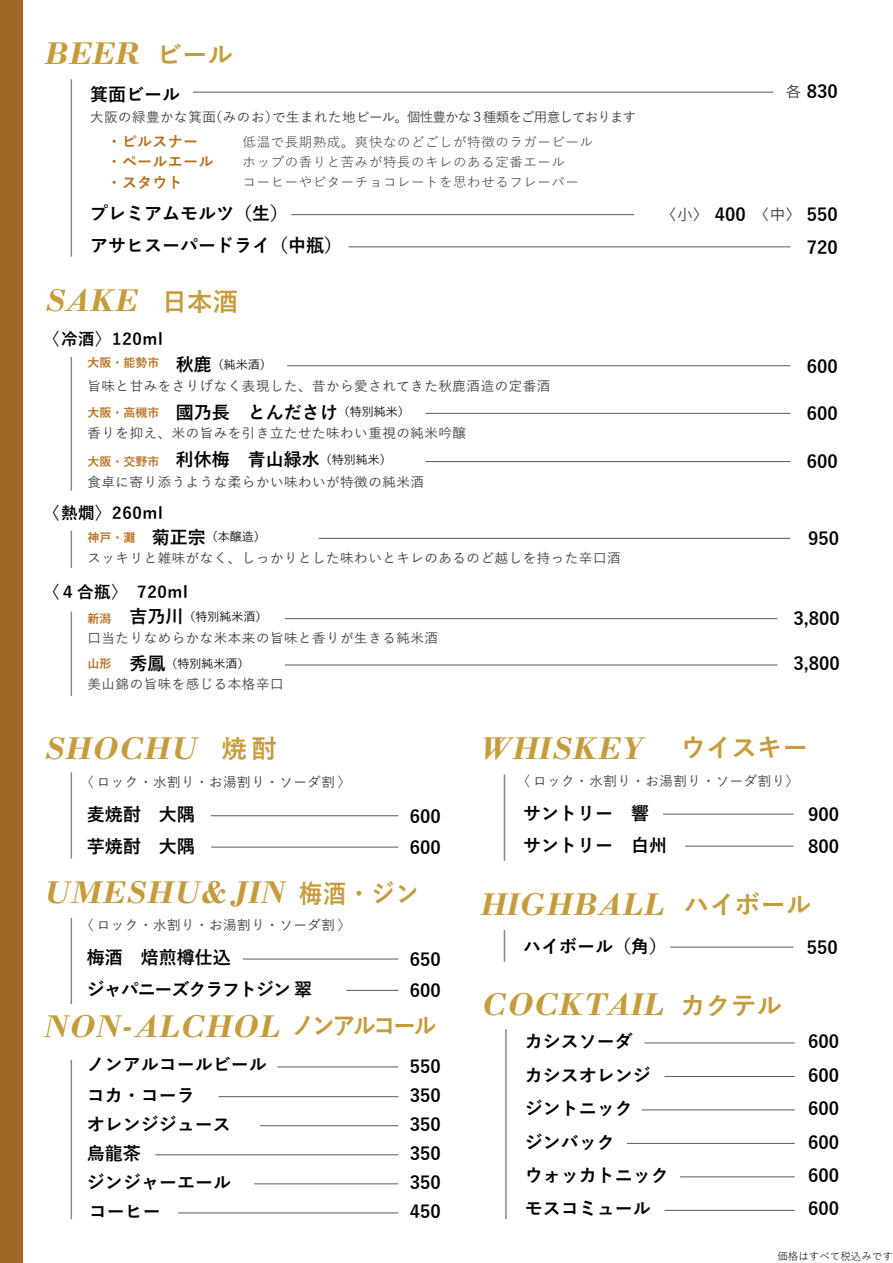
<style>
.page{position:relative;width:893px;height:1263px;background:#fff}
.page>*{position:absolute;margin:0;border:0;box-sizing:border-box;transform-origin:0 0}
.t1{font:italic 700 33px "Bodoni";color:#c69b3b}
.t2{font:700 25.5px "Yu Gothic";color:#c69b3b}
.t3{font:700 18px "Yu Gothic";color:#000}
.t4{font:700 18px "Yu Gothic";letter-spacing:-.06em;color:#000}
.t5{font:700 16.5px "Yu Gothic";letter-spacing:.04em;color:#000}
.t6{font:700 15px/20.2px "Yu Gothic";letter-spacing:.02em;color:#b86f1d}
.t7{font:600 15px "Noto Sans CJ Kjp";color:#3e3a39}
.t8{font:500 13.5px "Yu Gothic";letter-spacing:.04em;color:#3f3e3f}
.t9{font:13.5px/20px "Yu Gothic";letter-spacing:.04em;color:#3f3e3f}
.t10{font:500 13.5px "Yu Gothic";letter-spacing:-.06em;color:#3f3e3f}
.t11{font:500 12px "Yu Gothic";color:#000}
.t12{font:700 12px "Yu Gothic";color:#b86f1d}
.t13{font:10.5px "Yu Gothic";color:#000}
.s1{font-family:"Yu Gothic";font-style:normal;font-size:25.5px}
.s2{font-size:18px;color:#000}
.s3{font-weight:500;color:#000}
.s4{font-size:12px;color:#b86f1d}
.s5{font-weight:500;font-size:12px}
.s6{font-weight:700;color:#b86f1d}
.s7{font-weight:700;font-size:18px}
</style>
<div class="page">
<div style="left:0;top:0;width:22px;height:1263px;background:#a06824"></div>
<hr style="left:193px;top:92px;width:580px;height:1px;background:#595757">
<hr style="left:349px;top:247px;width:441px;height:1px;background:#595757">
<hr style="left:71px;top:79px;width:1px;height:178px;background:#898989">
<hr style="left:291px;top:214px;width:343px;height:1px;background:#595757">
<hr style="left:425px;top:461px;width:365px;height:1px;background:#595757">
<hr style="left:71px;top:357px;width:1px;height:134px;background:#898989">
<hr style="left:71px;top:531px;width:1px;height:37px;background:#898989">
<hr style="left:71px;top:612px;width:1px;height:84px;background:#898989">
<hr style="left:71px;top:1060px;width:1px;height:159px;background:#898989">
<hr style="left:71px;top:772px;width:1px;height:87px;background:#898989">
<hr style="left:71px;top:918px;width:1px;height:86px;background:#898989">
<hr style="left:663px;top:814px;width:130px;height:1px;background:#595757">
<hr style="left:685px;top:846px;width:108px;height:1px;background:#595757">
<hr style="left:504px;top:775px;width:1px;height:86px;background:#898989">
<hr style="left:670px;top:947px;width:123px;height:1px;background:#595757">
<hr style="left:504px;top:930px;width:1px;height:32px;background:#898989">
<hr style="left:505px;top:1029px;width:2px;height:190px;background:#898989">
<hr style="left:645px;top:1043px;width:150px;height:1px;background:#595757">
<hr style="left:664px;top:1076px;width:131px;height:1px;background:#595757">
<hr style="left:642px;top:1110px;width:153px;height:1px;background:#595757">
<hr style="left:627px;top:1143px;width:168px;height:1px;background:#595757">
<hr style="left:680px;top:1176px;width:115px;height:1px;background:#595757">
<hr style="left:664px;top:1210px;width:131px;height:1px;background:#595757">
<hr style="left:277px;top:1067px;width:121px;height:1px;background:#595757">
<hr style="left:218px;top:1096px;width:180px;height:1px;background:#595757">
<hr style="left:260px;top:1125px;width:138px;height:1px;background:#595757">
<hr style="left:155px;top:1154px;width:243px;height:1px;background:#595757">
<hr style="left:178px;top:1213px;width:220px;height:1px;background:#595757">
<hr style="left:254px;top:1183px;width:144px;height:1px;background:#595757">
<hr style="left:211px;top:815px;width:187px;height:1px;background:#595757">
<hr style="left:211px;top:847px;width:187px;height:1px;background:#595757">
<hr style="left:243px;top:959px;width:155px;height:1px;background:#595757">
<hr style="left:346px;top:990px;width:52px;height:1px;background:#595757">
<hr style="left:319px;top:538px;width:471px;height:1px;background:#595757">
<hr style="left:287px;top:365px;width:503px;height:1px;background:#595757">
<hr style="left:425px;top:413px;width:365px;height:1px;background:#595757">
<hr style="left:285px;top:665px;width:492px;height:1px;background:#595757">
<hr style="left:285px;top:618px;width:492px;height:1px;background:#595757">
<h1 class="t1" style="left:43px;top:33px;width:191px">BEER <span class="s1">ビール</span></h1>
<p class="t3" style="left:90px;top:84px;width:91px">箕面ビール</p>
<p class="t3" style="left:807px;top:81px;width:32px">830</p>
<p class="t7" style="left:786px;top:83px;width:16px">各</p>
<p class="t10" style="left:90px;top:105px;width:548px">大阪の緑豊かな箕面（みのお）で生まれた地ビール。個性豊かな３種類をご用意しております</p>
<p class="t9" style="left:243px;top:151px;width:338px">ホップの香りと苦みが特長のキレのある定番エールコーヒーやビターチョコレートを思わせるフレーバー</p>
<p class="t6" style="left:107px;top:132px;width:108px">・ピルスナー・ペールエール・スタウト</p>
<p class="t9" style="left:243px;top:130px;width:352px">低温で長期熟成。爽快なのどごしが特徴のラガービール</p>
<p class="t3" style="left:90px;top:203px;width:199px">プレミアムモルツ（生）</p>
<p class="t3" style="left:715px;top:204px;width:32px">400</p>
<p class="t3" style="left:807px;top:204px;width:32px">550</p>
<p class="t7" style="left:661px;top:206px;width:48px">〈小〉</p>
<p class="t7" style="left:754px;top:206px;width:48px">〈中〉</p>
<p class="t3" style="left:90px;top:236px;width:253px">アサヒスーパードライ（中瓶）</p>
<p class="t3" style="left:807px;top:237px;width:32px">720</p>
<h1 class="t1" style="left:44px;top:280px;width:95px">SAKE</h1>
<h2 class="t2" style="left:162px;top:287px;width:78px">日本酒</h2>
<p class="t5" style="left:43px;top:329px;width:121px">〈冷酒〉120ml</p>
<p class="t12" style="left:88px;top:356px;width:186px">大阪・能勢市 <span class="s2">秋鹿</span><span class="s3">（純米酒）</span></p>
<p class="t3" style="left:807px;top:356px;width:32px">600</p>
<p class="t8" style="left:88px;top:373px;width:464px">旨味と甘みをさりげなく表現した、昔から愛されてきた秋鹿酒造の定番酒</p>
<p class="t3" style="left:88px;top:402px;width:324px"><span class="s4">大阪・高槻市</span> 國乃長 とんださけ<span class="s5">（特別純米）</span></p>
<p class="t3" style="left:807px;top:403px;width:32px">600</p>
<p class="t8" style="left:88px;top:421px;width:380px">香りを抑え、米の旨みを引き立たせた味わい重視の純米吟醸</p>
<p class="t3" style="left:88px;top:449px;width:306px"><span class="s4">大阪・交野市</span> 利休梅　青山緑水<span class="s5">（特別純米）</span></p>
<p class="t3" style="left:807px;top:451px;width:32px">600</p>
<p class="t8" style="left:88px;top:470px;width:338px">食卓に寄り添うような柔らかい味わいが特徴の純米酒</p>
<p class="t5" style="left:43px;top:504px;width:121px">〈熱燗〉260ml</p>
<p class="t8" style="left:88px;top:546px;width:534px">スッキリと雑味がなく、しっかりとした味わいとキレのあるのど越しを持った辛口酒</p>
<p class="t11" style="left:88px;top:526px;width:180px"><span class="s6">神戸・灘</span> <span class="s7">菊正宗</span>（本醸造）</p>
<p class="t3" style="left:808px;top:528px;width:32px">950</p>
<p class="t5" style="left:43px;top:582px;width:146px">〈４合瓶〉　720ml</p>
<p class="t8" style="left:88px;top:625px;width:352px">口当たりなめらかな米本来の旨味と香りが生きる純米酒</p>
<p class="t11" style="left:88px;top:605px;width:181px"><span class="s6">新潟</span> <span class="s7">吉乃川</span>（特別純米酒）</p>
<p class="t3" style="left:793px;top:608px;width:48px">3,800</p>
<p class="t11" style="left:88px;top:652px;width:163px"><span class="s6">山形</span> <span class="s7">秀鳳</span>（特別純米酒）</p>
<p class="t3" style="left:793px;top:653px;width:48px">3,800</p>
<p class="t8" style="left:88px;top:672px;width:198px">美山錦の旨味を感じる本格辛口</p>
<h1 class="t1" style="left:43px;top:729px;width:235px">SHOCHU <span class="s1">焼酎</span></h1>
<p class="t8" style="left:80px;top:769px;width:273px">〈ロック・水割り・お湯割り・ソーダ割〉</p>
<p class="t3" style="left:87px;top:804px;width:109px">麦焼酎　大隅</p>
<p class="t3" style="left:410px;top:806px;width:32px">600</p>
<p class="t3" style="left:87px;top:836px;width:109px">芋焼酎　大隅</p>
<p class="t3" style="left:410px;top:837px;width:32px">600</p>
<h1 class="t1" style="left:43px;top:872px;width:377px">UMESHU&amp;JIN <span class="s1">梅酒・ジン</span></h1>
<p class="t8" style="left:80px;top:912px;width:273px">〈ロック・水割り・お湯割り・ソーダ割〉</p>
<p class="t3" style="left:87px;top:948px;width:145px">梅酒　焙煎樽仕込</p>
<p class="t3" style="left:410px;top:949px;width:32px">650</p>
<p class="t4" style="left:87px;top:979px;width:227px">ジャパニーズクラフトジン 翠</p>
<p class="t3" style="left:410px;top:980px;width:32px">600</p>
<h1 class="t1" style="left:43px;top:1007px;width:394px">NON-ALCHOL <span class="s1">ノンアルコール</span></h1>
<p class="t3" style="left:87px;top:1055px;width:181px">ノンアルコールビール</p>
<p class="t3" style="left:410px;top:1056px;width:32px">550</p>
<p class="t3" style="left:87px;top:1085px;width:109px">コカ・コーラ</p>
<p class="t3" style="left:410px;top:1085px;width:32px">350</p>
<p class="t3" style="left:87px;top:1114px;width:145px">オレンジジュース</p>
<p class="t3" style="left:410px;top:1114px;width:32px">350</p>
<p class="t3" style="left:87px;top:1143px;width:55px">烏龍茶</p>
<p class="t3" style="left:410px;top:1143px;width:32px">350</p>
<p class="t3" style="left:87px;top:1172px;width:145px">ジンジャーエール</p>
<p class="t3" style="left:410px;top:1172px;width:32px">350</p>
<p class="t3" style="left:89px;top:1201px;width:73px">コーヒー</p>
<p class="t3" style="left:410px;top:1201px;width:32px">450</p>
<h1 class="t1" style="left:480px;top:729px;width:330px">WHISKEY <span class="s1">ウイスキー</span></h1>
<p class="t8" style="left:516px;top:769px;width:284px">〈ロック・水割り・お湯割り・ソーダ割り〉</p>
<p class="t3" style="left:523px;top:803px;width:127px">サントリー　響</p>
<p class="t3" style="left:808px;top:804px;width:32px">900</p>
<p class="t3" style="left:523px;top:835px;width:145px">サントリー　白州</p>
<p class="t3" style="left:808px;top:836px;width:32px">800</p>
<h1 class="t1" style="left:480px;top:884px;width:333px">HIGHBALL <span class="s1">ハイボール</span></h1>
<p class="t3" style="left:523px;top:936px;width:145px">ハイボール（角）</p>
<p class="t3" style="left:807px;top:937px;width:32px">550</p>
<h1 class="t1" style="left:481px;top:984px;width:302px">COCKTAIL <span class="s1">カクテル</span></h1>
<p class="t3" style="left:525px;top:1031px;width:109px">カシスソーダ</p>
<p class="t3" style="left:808px;top:1031px;width:32px">600</p>
<p class="t3" style="left:525px;top:1065px;width:127px">カシスオレンジ</p>
<p class="t3" style="left:808px;top:1065px;width:32px">600</p>
<p class="t3" style="left:525px;top:1098px;width:109px">ジントニック</p>
<p class="t3" style="left:808px;top:1098px;width:32px">600</p>
<p class="t3" style="left:525px;top:1132px;width:91px">ジンバック</p>
<p class="t3" style="left:808px;top:1132px;width:32px">600</p>
<p class="t3" style="left:525px;top:1165px;width:145px">ウォッカトニック</p>
<p class="t3" style="left:808px;top:1165px;width:32px">600</p>
<p class="t3" style="left:525px;top:1199px;width:127px">モスコミュール</p>
<p class="t3" style="left:808px;top:1199px;width:32px">600</p>
<p class="t13" style="left:777px;top:1246px;width:117px">価格はすべて税込みです</p>
</div>
